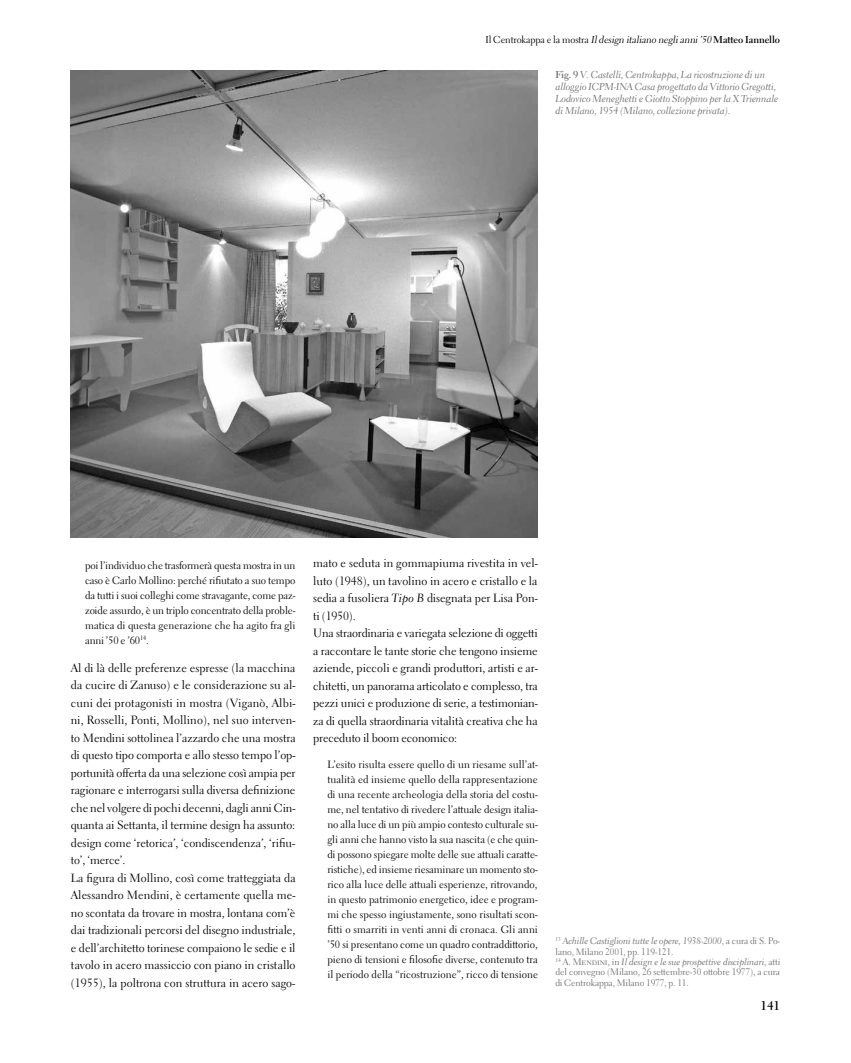
<style>
.page{position:relative;width:851px;height:1063px;background:#fff}
.page>*{position:absolute;margin:0;border:0;box-sizing:border-box;transform-origin:0 0}
.t1{font:700 12.5px "Electra LT Std";color:#000}
.t2{font:11.88px/17.5px "Electra LT Std";letter-spacing:-.005em;color:#000}
.t3{font:10.62px/15px "Electra LT Std";letter-spacing:-.005em;color:#000;text-align:justify}
.t4{font:10px/12px "Electra LT Std Cursive";letter-spacing:-.01em;color:#706f6f}
.t5{font:italic 10px "Electra LT Std";color:#000}
.t6{font:9.38px "Electra LT Std Cursive";letter-spacing:-.01em;color:#706f6f}
.t7{font:9.38px/10.4px "Electra LT Std";letter-spacing:-.01em;color:#706f6f}
.s1{font-style:normal}
.s2{font-weight:700;font-style:normal}
.s3{font-family:"Electra LT Std";font-weight:700}
.s4{font-family:"Electra LT Std Cursive"}
.s5{font-family:"Electra LT Std"}
</style>
<div class="page">
<img style="left:71px;top:71px;width:466px;height:466px">
<p class="t5" style="left:485px;top:33px;width:296px"><span class="s1">Il Centrokappa e la mostra</span> Ildesign italiano neglianni’50<span class="s2">Matteo Iannello</span></p>
<p class="t4" style="left:555px;top:69px;width:224px"><span class="s3">Fig. 9</span> V. Castelli, Centrokappa, La ricostruzione di un alloggio ICPM-INA Casa progettato da Vittorio Gregotti, Lodovico Meneghetti e Giotto Stoppino per la X Triennale di Milano, 1954 (Milano, collezione privata).</p>
<p class="t3" style="left:85px;top:558px;width:212px">poi l’individuo che trasformerà questa mostra in un caso è Carlo Mollino: perché rifiutato a suo tempo da tutti i suoi colleghi come stravagante, come paz&shy;zoide assurdo, è un triplo concentrato della proble&shy;matica di questa generazione che ha agito fra gli anni ’50 e ’60<sup>14</sup>.</p>
<p class="t2" style="left:71px;top:659px;width:226px">Al di là delle preferenze espresse (la macchina da cucire di Zanuso) e le considerazione su al&shy;cuni dei protagonisti in mostra (Viganò, Albi&shy;ni, Rosselli, Ponti, Mollino), nel suo interven&shy;to Mendini sottolinea l’azzardo che una mostra di questo tipo comporta e allo stesso tempo l’op&shy;portunità offerta da una selezione così ampia per ragionare e interrogarsi sulla diversa definizione che nel volgere di pochi decenni, dagli anni Cin&shy;quanta ai Settanta, il termine design ha assunto: design come ‘retorica’, ‘condiscendenza’, ‘rifiu&shy;to’, ‘merce’.<br>La figura di Mollino, così come tratteggiata da Alessandro Mendini, è certamente quella me&shy;no scontata da trovare in mostra, lontana com’è dai tradizionali percorsi del disegno industriale, e dell’architetto torinese compaiono le sedie e il tavolo in acero massiccio con piano in cristallo (1955), la poltrona con struttura in acero sago-</p>
<p class="t2" style="left:313px;top:554px;width:226px">mato e seduta in gommapiuma rivestita in vel&shy;luto (1948), un tavolino in acero e cristallo e la sedia a fusoliera <span class="s4">Tipo B</span> disegnata per Lisa Pon&shy;ti (1950).<br>Una straordinaria e variegata selezione di oggetti a raccontare le tante storie che tengono insieme aziende, piccoli e grandi produttori, artisti e ar&shy;chitetti, un panorama articolato e complesso, tra pezzi unici e produzione di serie, a testimonian&shy;za di quella straordinaria vitalità creativa che ha preceduto il boom economico:</p>
<p class="t3" style="left:327px;top:756px;width:212px">L’esito risulta essere quello di un riesame sull’at&shy;tualità ed insieme quello della rappresentazione di una recente archeologia della storia del costu&shy;me, nel tentativo di rivedere l’attuale design italia&shy;no alla luce di un più ampio contesto culturale su&shy;gli anni che hanno visto la sua nascita (e che quin&shy;di possono spiegare molte delle sue attuali caratte&shy;ristiche), ed insieme riesaminare un momento sto&shy;rico alla luce delle attuali esperienze, ritrovando, in questo patrimonio energetico, idee e program&shy;mi che spesso ingiustamente, sono risultati scon&shy;fitti o smarriti in venti anni di cronaca. Gli anni ’50 si presentano come un quadro contraddittorio, pieno di tensioni e filosofie diverse, contenuto tra il periodo della “ricostruzione”, ricco di tensione</p>
<p class="t6" style="left:555px;top:935px;width:226px"><sup>13</sup> Achille Castiglioni tutte le opere, 1938-2000<span class="s5">, a cura di S. Po-</span></p>
<p class="t7" style="left:555px;top:946px;width:119px">lano, Milano 2001, pp. 119-121.</p>
<p class="t6" style="left:555px;top:956px;width:226px"><sup>14</sup> <span class="s5">A. Mendini, in</span> Il design e le sue prospettive disciplinari<span class="s5">, atti</span></p>
<p class="t7" style="left:555px;top:967px;width:226px">del convegno (Milano, 26 settembre-30 ottobre 1977), a cura di Centrokappa, Milano 1977, p. 11.</p>
<p class="t1" style="left:760px;top:998px;width:21px">141</p>
</div>
